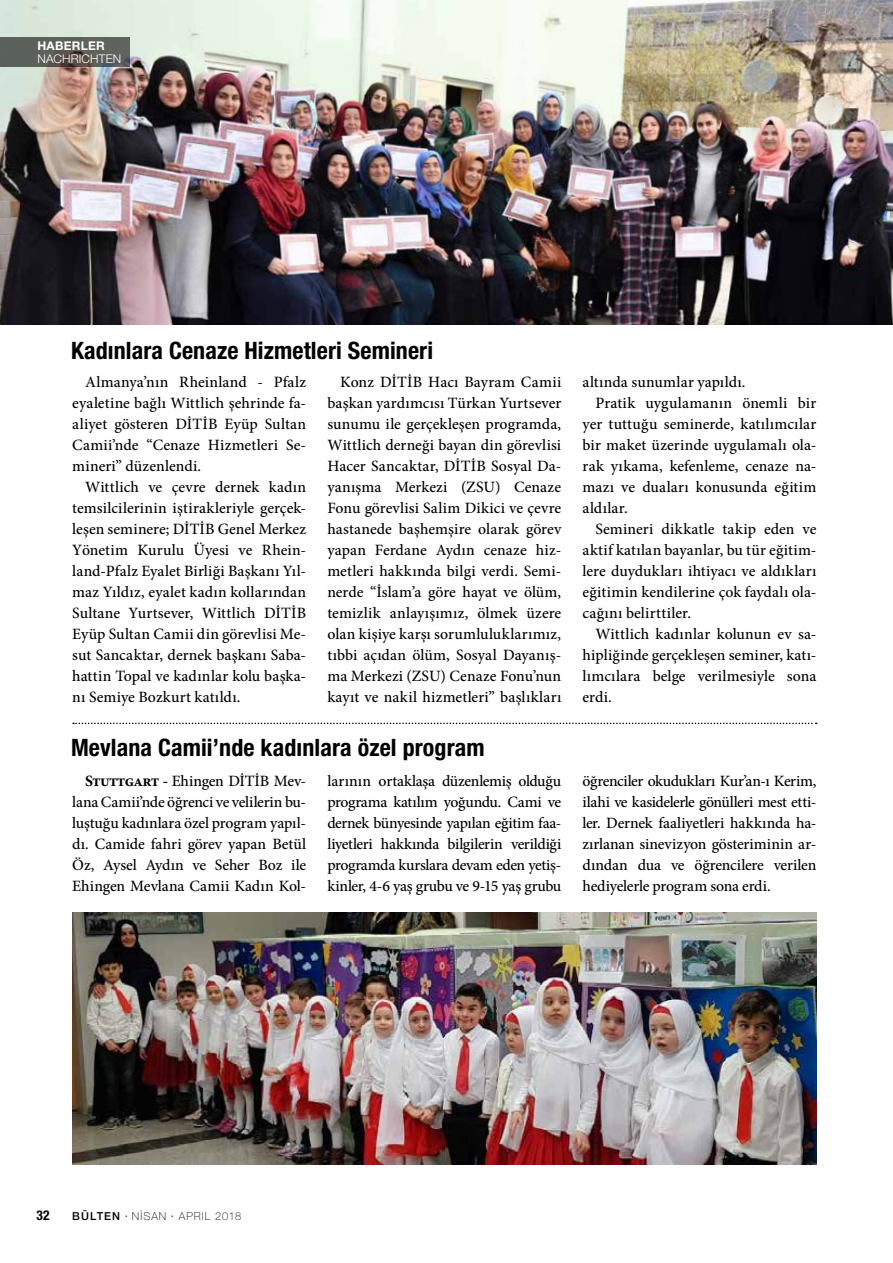
<style>
.page{position:relative;width:893px;height:1263px;background:#fff}
.page>*{position:absolute;margin:0;border:0;box-sizing:border-box;transform-origin:0 0}
.t1{font:700 condensed 24px "Helvetica Neue LT Pro";letter-spacing:.005em;color:#000}
.t2{font:500 15.75px/21px "Minion Pro";letter-spacing:.005em;color:#000;text-align:justify}
.t3{font:500 15.75px "Minion Pro";letter-spacing:.025em;color:#000}
.t4{font:700 condensed 13.5px "Helvetica Neue LT Pro";color:#000}
.t5{font:300 12px "Helvetica Neue LT Pro";letter-spacing:.015em;color:#fff}
.t6{font:700 12px "Helvetica Neue LT Pro";letter-spacing:.025em;color:#fff}
.t7{font:100 10.95px "Helvetica Neue LT Pro";letter-spacing:.095em;color:#000}
.s1{font-weight:700}
.s2{font-weight:500}
.s3{font-family:"Minion Pro";font-weight:500}
</style>
<div class="page">
<img style="left:0;top:0;width:893px;height:324px">
<img style="left:72px;top:912px;width:744px;height:252px">
<svg style="left:73px;top:723px;width:744px;height:1px"></svg>
<svg style="left:0;top:37px;width:130px;height:30px;fill:#5c615c"></svg>
<p class="t6" style="left:37px;top:39px;width:69px">HABERLER</p>
<p class="t5" style="left:37px;top:51px;width:85px">NACHRICHTEN</p>
<h1 class="t1" style="left:71px;top:336px;width:364px">Kadınlara Cenaze Hizmetleri Semineri</h1>
<p class="t2" style="left:72px;top:372px;width:235px;text-indent:13px">Almanya’nın Rheinland - Pfalz eyaletine bağlı Wittlich şehrinde fa&shy;aliyet gösteren DİTİB Eyüp Sultan Camii’nde “Cenaze Hizmetleri Se&shy;mineri” düzenlendi.</p>
<p class="t2" style="left:72px;top:477px;width:235px;text-indent:13px">Wittlich ve çevre dernek kadın temsilcilerinin iştirakleriyle gerçek&shy;leşen seminere; DİTİB Genel Merkez Yönetim Kurulu Üyesi ve Rhein&shy;land-Pfalz Eyalet Birliği Başkanı Yıl&shy;maz Yıldız, eyalet kadın kollarından Sultane Yurtsever, Wittlich DİTİB Eyüp Sultan Camii din görevlisi Me&shy;sut Sancaktar, dernek başkanı Saba&shy;hattin Topal ve kadınlar kolu başka&shy;nı Semiye Bozkurt katıldı.</p>
<p class="t2" style="left:327px;top:372px;width:235px;text-indent:13px">Konz DİTİB Hacı Bayram Camii başkan yardımcısı Türkan Yurtsever sunumu ile gerçekleşen programda, Wittlich derneği bayan din görevlisi Hacer Sancaktar, DİTİB Sosyal Da&shy;yanışma Merkezi (ZSU) Cenaze Fonu görevlisi Salim Dikici ve çevre hastanede başhemşire olarak görev yapan Ferdane Aydın cenaze hiz&shy;metleri hakkında bilgi verdi. Semi&shy;nerde “İslam’a göre hayat ve ölüm, temizlik anlayışımız, ölmek üzere olan kişiye karşı sorumluluklarımız, tıbbi açıdan ölüm, Sosyal Dayanış&shy;ma Merkezi (ZSU) Cenaze Fonu’nun kayıt ve nakil hizmetleri” başlıkları</p>
<p class="t2" style="left:583px;top:372px;width:164px">altında sunumlar yapıldı.</p>
<p class="t2" style="left:595px;top:393px;width:223px">Pratik uygulamanın önemli bir</p>
<p class="t2" style="left:583px;top:414px;width:235px">yer tuttuğu seminerde, katılımcılar</p>
<p class="t2" style="left:583px;top:435px;width:235px">bir maket üzerinde uygulamalı ola-</p>
<p class="t2" style="left:583px;top:456px;width:235px">rak yıkama, kefenleme, cenaze na-</p>
<p class="t2" style="left:583px;top:477px;width:235px">mazı ve duaları konusunda eğitim</p>
<p class="t3" style="left:583px;top:497px;width:47px">aldılar.</p>
<p class="t2" style="left:595px;top:519px;width:223px">Semineri dikkatle takip eden ve</p>
<p class="t2" style="left:583px;top:540px;width:235px">aktif katılan bayanlar, bu tür eğitim-</p>
<p class="t2" style="left:583px;top:561px;width:235px">lere duydukları ihtiyacı ve aldıkları</p>
<p class="t2" style="left:583px;top:582px;width:235px">eğitimin kendilerine çok faydalı ola-</p>
<p class="t2" style="left:583px;top:603px;width:110px">cağını belirttiler.</p>
<p class="t2" style="left:595px;top:624px;width:223px">Wittlich kadınlar kolunun ev sa-</p>
<p class="t2" style="left:583px;top:645px;width:235px">hipliğinde gerçekleşen seminer, katı-</p>
<p class="t2" style="left:583px;top:666px;width:235px">lımcılara belge verilmesiyle sona</p>
<p class="t2" style="left:583px;top:687px;width:31px">erdi.</p>
<h1 class="t1" style="left:71px;top:733px;width:415px">Mevlana Camii’nde kadınlara özel program</h1>
<p class="t2" style="left:72px;top:771px;width:235px;text-indent:13px"><span class="s1">Stuttgart -</span> Ehingen DİTİB Mev&shy;lana Camii’nde öğrenci ve velilerin bu&shy;luştuğu kadınlara özel program yapıl&shy;dı. Camide fahri görev yapan Betül Öz, Aysel Aydın ve Seher Boz ile Ehingen Mevlana Camii Kadın Kol-</p>
<p class="t2" style="left:327px;top:771px;width:235px">larının ortaklaşa düzenlemiş olduğu programa katılım yoğundu. Cami ve dernek bünyesinde yapılan eğitim faa&shy;liyetleri hakkında bilgilerin verildiği programda kurslara devam eden yetiş&shy;kinler, 4-6 yaş grubu ve 9-15 yaş grubu</p>
<p class="t2" style="left:583px;top:770px;width:235px">öğrenciler okudukları Kur’an-ı Kerim, ilahi ve kasidelerle gönülleri mest etti&shy;ler. Dernek faaliyetleri hakkında ha&shy;zırlanan sinevizyon gösteriminin ar&shy;dından dua ve öğrencilere verilen hediyelerle program sona erdi.</p>
<p class="t4" style="left:37px;top:1207px;width:15px">32</p>
<p class="t7" style="left:72px;top:1210px;width:171px"><span class="s2">BÜLTEN</span> <span class="s3">·</span> NİSAN <span class="s3">·</span> APRIL 2018</p>
</div>
